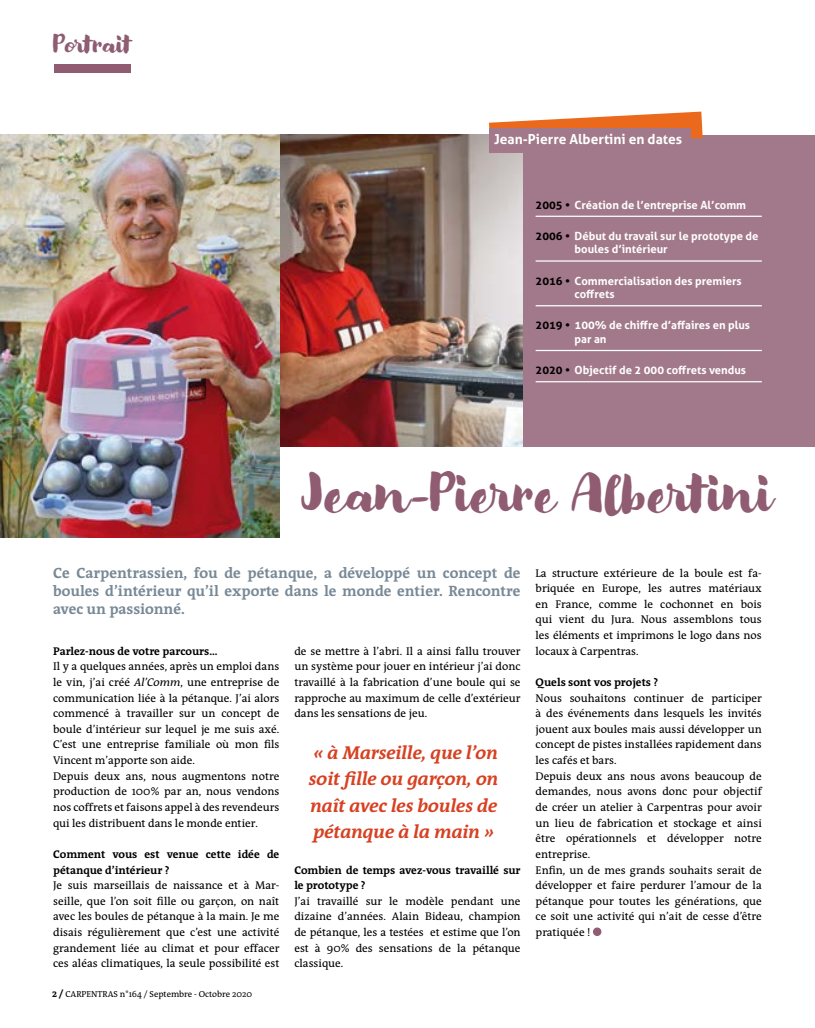
<style>
.page{position:relative;width:815px;height:1028px;background:#fff}
.page>*{position:absolute;margin:0;border:0;box-sizing:border-box;transform-origin:0 0}
.t1{font:47.5px "Modern Love";color:#8f5c72}
.t2{font:22.5px "Modern Love";color:#8f5c72}
.t3{font:italic 700 18.75px/26.2px "Qua Text";letter-spacing:-.005em;color:#d74122;text-align:justify}
.t4{font:700 15px/18px "Qua Text";color:#788996;text-align:justify}
.t5{font:700 13.75px "Aller";color:#fff}
.t6{font:11.25px/15.6px "Qua Text";color:#000;text-align:justify}
.t7{font:700 11.25px/13.5px "Aller";color:#fff}
.t8{font:700 11.25px/15.6px "Qua Text";color:#000}
.t9{font:8.75px "Qua Text";color:#000}
.s1{color:#000}
.s2{font-style:italic}
.s3{font-weight:700;font-size:10px}
</style>
<div class="page">
<div style="left:300px;top:135px;width:515px;height:311px;background:#a2798a"></div>
<img style="left:279px;top:135px;width:244px;height:311px">
<div style="left:593px;top:927px;width:8px;height:9px;background:#8f5c72;border-radius:50%"></div>
<div style="left:54px;top:64px;width:76px;height:9px;background:#8f5c72"></div>
<img style="left:0;top:135px;width:279px;height:402px">
<hr style="left:536px;top:216px;width:226px;height:1px;background:#fff">
<hr style="left:536px;top:260px;width:226px;height:2px;background:#fff">
<hr style="left:536px;top:305px;width:226px;height:1px;background:#fff">
<hr style="left:536px;top:350px;width:226px;height:1px;background:#fff">
<hr style="left:536px;top:381px;width:226px;height:1px;background:#fff">
<svg style="left:489px;top:112px;width:214px;height:27px"></svg>
<div style="left:489px;top:128px;width:202px;height:25px;background:#a2798a"></div>
<h2 class="t2" style="left:53px;top:31px;width:80px">Portrait</h2>
<p class="t5" style="left:494px;top:131px;width:190px">Jean-Pierre Albertini en dates</p>
<p class="t7" style="left:536px;top:198px;width:212px"><span class="s1">2005 •</span> Création de l’entreprise Al’comm</p>
<p class="t7" style="left:575px;top:229px;width:185px;text-indent:-39px"><span class="s1">2006 •</span> Début du travail sur le prototype de boules d’intérieur</p>
<p class="t7" style="left:575px;top:274px;width:169px;text-indent:-39px"><span class="s1">2016 •</span> Commercialisation des premiers coffrets</p>
<p class="t7" style="left:575px;top:318px;width:177px;text-indent:-39px"><span class="s1">2019 •</span> 100% de chiffre d’affaires en plus par an</p>
<p class="t7" style="left:536px;top:363px;width:212px"><span class="s1">2020 •</span> Objectif de 2 000 coffrets vendus</p>
<h1 class="t1" style="left:301px;top:466px;width:473px">Jean-Pierre Albertini</h1>
<h3 class="t4" style="left:53px;top:564px;width:469px">Ce Carpentrassien, fou de pétanque, a développé un concept de boules d’intérieur qu’il exporte dans le monde entier. Rencontre avec un passionné.</h3>
<p class="t8" style="left:53px;top:643px;width:166px">Parlez-nous de votre parcours…</p>
<p class="t6" style="left:53px;top:659px;width:228px;text-align:left">Il y a quelques années, après un emploi dans le vin, j’ai créé <span class="s2">Al’Comm</span>, une entreprise de communication liée à la pétanque. J’ai alors commencé à travailler sur un concept de boule d’intérieur sur lequel je me suis axé.<br>C’est une entreprise familiale où mon fils Vincent m’apporte son aide.<br>Depuis deux ans, nous augmentons notre production de 100% par an, nous vendons nos coffrets et faisons appel à des revendeurs qui les distribuent dans le monde entier.</p>
<p class="t8" style="left:53px;top:846px;width:228px">Comment vous est venue cette idée de pétanque d’intérieur ?</p>
<p class="t6" style="left:53px;top:877px;width:228px">Je suis marseillais de naissance et à Mar&shy;seille, que l’on soit fille ou garçon, on naît avec les boules de pétanque à la main. Je me disais régulièrement que c’est une activité grandement liée au climat et pour effacer ces aléas climatiques, la seule possibilité est</p>
<p class="t6" style="left:294px;top:643px;width:228px">de se mettre à l’abri. Il a ainsi fallu trouver un système pour jouer en intérieur j’ai donc travaillé à la fabrication d’une boule qui se rapproche au maximum de celle d’extérieur dans les sensations de jeu.</p>
<h3 class="t3" style="left:309px;top:739px;width:191px">« à Marseille, que l’on soit fille ou garçon, on naît avec les boules de pétanque à la main »</h3>
<p class="t8" style="left:294px;top:862px;width:228px">Combien de temps avez-vous travaillé sur le prototype ?</p>
<p class="t6" style="left:294px;top:893px;width:228px">J’ai travaillé sur le modèle pendant une dizaine d’années. Alain Bideau, champion de pétanque, les a testées et estime que l’on est à 90% des sensations de la pétanque classique.</p>
<p class="t9" style="left:52px;top:988px;width:202px"><span class="s3">2 /</span> CARPENTRAS n°164 / Septembre - Octobre 2020</p>
<p class="t6" style="left:536px;top:565px;width:228px">La structure extérieure de la boule est fa&shy;briquée en Europe, les autres matériaux en France, comme le cochonnet en bois qui vient du Jura. Nous assemblons tous les éléments et imprimons le logo dans nos locaux à Carpentras.</p>
<p class="t8" style="left:536px;top:674px;width:124px">Quels sont vos projets ?</p>
<p class="t6" style="left:536px;top:690px;width:228px;text-align:left">Nous souhaitons continuer de participer à des événements dans lesquels les invités jouent aux boules mais aussi développer un concept de pistes installées rapidement dans les cafés et bars.<br>Depuis deux ans nous avons beaucoup de demandes, nous avons donc pour objectif de créer un atelier à Carpentras pour avoir un lieu de fabrication et stockage et ainsi être opérationnels et développer notre entreprise.<br>Enfin, un de mes grands souhaits serait de développer et faire perdurer l’amour de la pétanque pour toutes les générations, que ce soit une activité qui n’ait de cesse d’être pratiquée !</p>
</div>
